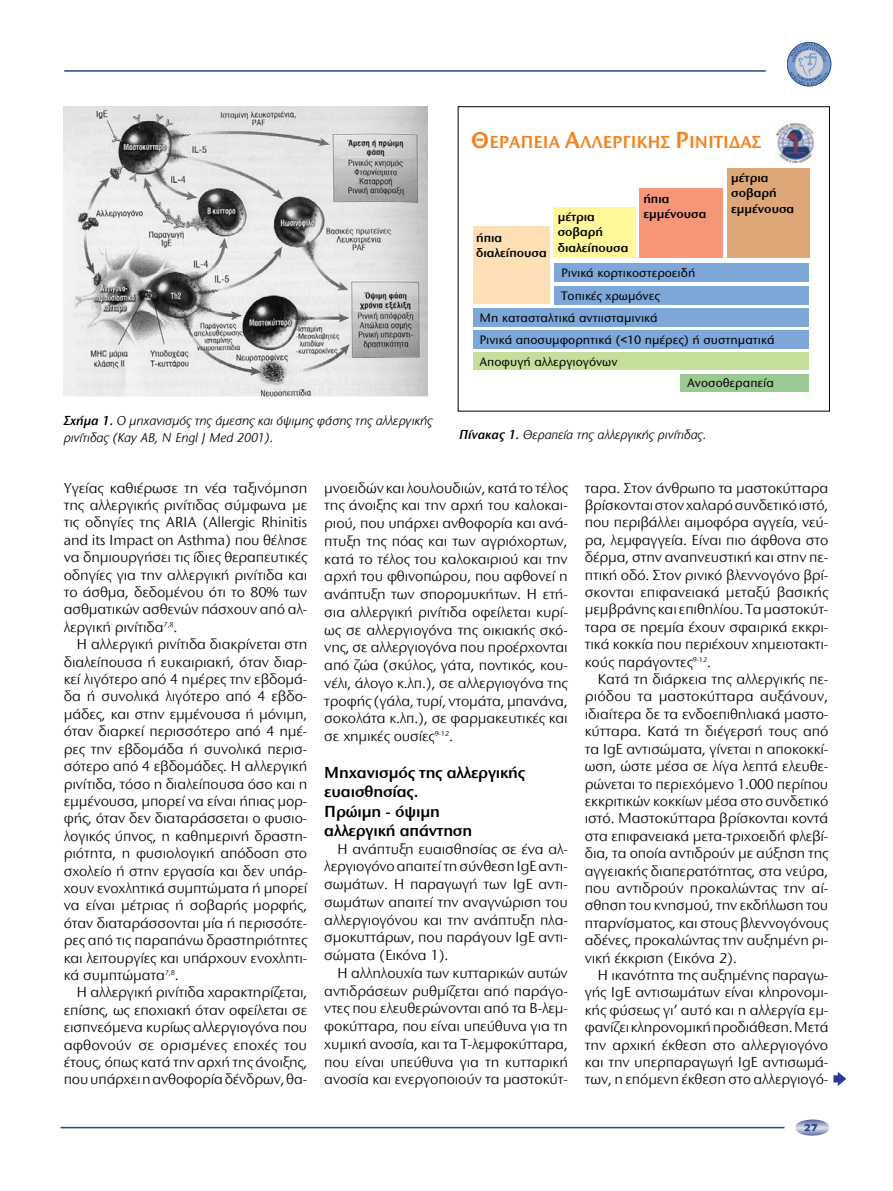
<style>
.page{position:relative;width:893px;height:1191px;background:#fff}
.page>*{position:absolute;margin:0;border:0;box-sizing:border-box;transform-origin:0 0}
.t1{font:600 18px "Stone Sans ITC Hel";color:#f5821f}
.t2{font:600 16.5px/19.2px "Stone Sans ITC Hel";letter-spacing:-.01em;color:#000}
.t3{font:15px/17.4px "Stone Sans ITC Hel";letter-spacing:-.01em;color:#000;text-align:justify}
.t4{font:italic 13.5px/16.5px "Stone Sans ITC Hel";color:#000}
.t5{font:500 12.75px "Stone Sans ITC Hel";color:#000}
.t6{font:600 12.75px/15.3px "Stone Sans ITC Hel";color:#000}
.t7{font:900 10.5px "UB Antique Olive";color:#264686;scale:1.15 1}
.s1{font-size:24px}
.s2{font-weight:600}
</style>
<div class="page">
<hr style="left:61px;top:1126px;width:723px;height:2px;background:#264686">
<svg style="left:795px;top:1119px;width:34px;height:16px"></svg>
<svg style="left:787px;top:42px;width:44px;height:44px"></svg>
<div style="left:787px;top:42px;width:44px;height:44px;border:1px solid #264686;border-radius:50%"></div>
<svg style="left:790px;top:44px;width:38px;height:41px"></svg>
<hr style="left:64px;top:70px;width:702px;height:2px;background:#264686">
<img style="left:63px;top:106px;width:365px;height:291px">
<div style="left:458px;top:106px;width:372px;height:305px;border:1px solid #000"></div>
<img style="left:776px;top:120px;width:40px;height:44px">
<div style="left:473px;top:226px;width:77px;height:77px;background:#ffdfb6"></div>
<div style="left:554px;top:207px;width:82px;height:51px;background:#fff799"></div>
<div style="left:639px;top:188px;width:84px;height:70px;background:#f69679"></div>
<div style="left:727px;top:169px;width:82px;height:89px;background:#dea778"></div>
<div style="left:555px;top:263px;width:254px;height:19px;background:#7da7d8"></div>
<div style="left:555px;top:286px;width:254px;height:18px;background:#7da7d8"></div>
<div style="left:473px;top:308px;width:336px;height:19px;background:#7da7d8"></div>
<div style="left:473px;top:330px;width:336px;height:19px;background:#7da7d8"></div>
<div style="left:473px;top:352px;width:336px;height:18px;background:#c4df9b"></div>
<div style="left:681px;top:373px;width:128px;height:18px;background:#9bc994"></div>
<svg style="left:833px;top:1072px;width:13px;height:14px"></svg>
<p class="t1" style="left:471px;top:132px;width:292px"><span class="s1">Θ</span>ΕΡΑΠΕΙΑ <span class="s1">Α</span>ΛΛΕΡΓΙΚΗΣ <span class="s1">Ρ</span>ΙΝΙΤΙΔΑΣ</p>
<p class="t6" style="left:476px;top:230px;width:72px">ήπια διαλείπουσα</p>
<p class="t6" style="left:558px;top:209px;width:72px">μέτρια σοβαρή διαλείπουσα</p>
<p class="t6" style="left:643px;top:191px;width:65px">ήπια εμμένουσα</p>
<p class="t6" style="left:731px;top:170px;width:65px">μέτρια σοβαρή εμμένουσα</p>
<p class="t4" style="left:64px;top:413px;width:370px"><span class="s2">Σχήμα 1.</span> Ο μηχανισμός της άμεσης και όψιμης φάσης της αλλεργικής ρινίτιδας (Kay AB, N Engl J Med 2001).</p>
<p class="t5" style="left:561px;top:266px;width:136px">Ρινικά κορτικοστεροειδή</p>
<p class="t5" style="left:561px;top:289px;width:100px">Τοπικές χρωμόνες</p>
<p class="t5" style="left:479px;top:311px;width:180px">Μη κατασταλτικά αντιισταμινικά</p>
<p class="t5" style="left:479px;top:333px;width:297px">Ρινικά αποσυμφορητικά (&lt;10 ημέρες) ή συστηματικά</p>
<p class="t5" style="left:479px;top:355px;width:140px">Αποφυγή αλλεργιογόνων</p>
<p class="t5" style="left:687px;top:376px;width:88px">Ανοσοθεραπεία</p>
<p class="t4" style="left:459px;top:427px;width:249px"><span class="s2">Πίνακας 1.</span> Θεραπεία της αλλεργικής ρινίτιδας.</p>
<p class="t3" style="left:64px;top:479px;width:245px">Υγείας καθιέρωσε τη νέα ταξινόμηση της αλλεργικής ρινίτιδας σύμφωνα με τις οδηγίες της ARIA (Allergic Rhinitis and its Impact on Asthma) που θέλησε να δημιουργήσει τις ίδιες θεραπευτικές οδηγίες για την αλλεργική ρινίτιδα και το άσθμα, δεδομένου ότι το 80% των ασθματικών ασθενών πάσχουν από αλ&shy;λεργική ρινίτιδα<sup>7,8</sup>.</p>
<p class="t3" style="left:64px;top:636px;width:245px;text-indent:13px">Η αλλεργική ρινίτιδα διακρίνεται στη διαλείπουσα ή ευκαιριακή, όταν διαρ&shy;κεί λιγότερο από 4 ημέρες την εβδομά&shy;δα ή συνολικά λιγότερο από 4 εβδο&shy;μάδες, και στην εμμένουσα ή μόνιμη, όταν διαρκεί περισσότερο από 4 ημέ&shy;ρες την εβδομάδα ή συνολικά περισ&shy;σότερο από 4 εβδομάδες. Η αλλεργική ρινίτιδα, τόσο η διαλείπουσα όσο και η εμμένουσα, μπορεί να είναι ήπιας μορ&shy;φής, όταν δεν διαταράσσεται ο φυσιο&shy;λογικός ύπνος, η καθημερινή δραστη&shy;ριότητα, η φυσιολογική απόδοση στο σχολείο ή στην εργασία και δεν υπάρ&shy;χουν ενοχλητικά συμπτώματα ή μπορεί να είναι μέτριας ή σοβαρής μορφής, όταν διαταράσσονται μία ή περισσότε&shy;ρες από τις παραπάνω δραστηριότητες και λειτουργίες και υπάρχουν ενοχλητι&shy;κά συμπτώματα<sup>7,8</sup>.</p>
<p class="t3" style="left:64px;top:984px;width:245px;text-indent:13px">Η αλλεργική ρινίτιδα χαρακτηρίζεται, επίσης, ως εποχιακή όταν οφείλεται σε εισπνεόμενα κυρίως αλλεργιογόνα που αφθονούν σε ορισμένες εποχές του έτους, όπως κατά την αρχή της άνοιξης, που υπάρχει η ανθοφορία δένδρων, θα-</p>
<p class="t3" style="left:324px;top:479px;width:245px">μνοειδών και λουλουδιών, κατά το τέλος της άνοιξης και την αρχή του καλοκαι&shy;ριού, που υπάρχει ανθοφορία και ανά&shy;πτυξη της πόας και των αγριόχορτων, κατά το τέλος του καλοκαιριού και την αρχή του φθινοπώρου, που αφθονεί η ανάπτυξη των σπορομυκήτων. Η ετή&shy;σια αλλεργική ρινίτιδα οφείλεται κυρί&shy;ως σε αλλεργιογόνα της οικιακής σκό&shy;νης, σε αλλεργιογόνα που προέρχονται από ζώα (σκύλος, γάτα, ποντικός, κου&shy;νέλι, άλογο κ.λπ.), σε αλλεργιογόνα της τροφής (γάλα, τυρί, ντομάτα, μπανάνα, σοκολάτα κ.λπ.), σε φαρμακευτικές και σε χημικές ουσίες<sup>9-12</sup>.</p>
<p class="t2" style="left:324px;top:763px;width:202px">Μηχανισμός της αλλεργικής ευαισθησίας.<br>Πρώιμη - όψιμη<br>αλλεργική απάντηση</p>
<p class="t3" style="left:324px;top:840px;width:245px;text-indent:13px">Η ανάπτυξη ευαισθησίας σε ένα αλ&shy;λεργιογόνο απαιτεί τη σύνθεση ΙgE αντι&shy;σωμάτων. Η παραγωγή των IgE αντι&shy;σωμάτων απαιτεί την αναγνώριση του αλλεργιογόνου και την ανάπτυξη πλα&shy;σμοκυττάρων, που παράγουν IgE αντι&shy;σώματα (Εικόνα 1).</p>
<p class="t3" style="left:324px;top:964px;width:245px;text-indent:13px">Η αλληλουχία των κυτταρικών αυτών αντιδράσεων ρυθμίζεται από παράγο&shy;ντες που ελευθερώνονται από τα Β-λεμ&shy;φοκύτταρα, που είναι υπεύθυνα για τη χυμική ανοσία, και τα Τ-λεμφοκύτταρα, που είναι υπεύθυνα για τη κυτταρική ανοσία και ενεργοποιούν τα μαστοκύτ-</p>
<p class="t3" style="left:585px;top:479px;width:245px">ταρα. Στον άνθρωπο τα μαστοκύτταρα βρίσκονται στον χαλαρό συνδετικό ιστό, που περιβάλλει αιμοφόρα αγγεία, νεύ&shy;ρα, λεμφαγγεία. Είναι πιο άφθονα στο δέρμα, στην αναπνευστική και στην πε&shy;πτική οδό. Στον ρινικό βλεννογόνο βρί&shy;σκονται επιφανειακά μεταξύ βασικής μεμβράνης και επιθηλίου. Τα μαστοκύτ&shy;ταρα σε ηρεμία έχουν σφαιρικά εκκρι&shy;τικά κοκκία που περιέχουν χημειοτακτι&shy;κούς παράγοντες<sup>9-12</sup>.</p>
<p class="t3" style="left:585px;top:671px;width:245px;text-indent:13px">Κατά τη διάρκεια της αλλεργικής πε&shy;ριόδου τα μαστοκύτταρα αυξάνουν, ιδιαίτερα δε τα ενδοεπιθηλιακά μαστο&shy;κύτταρα. Κατά τη διέγερσή τους από τα ΙgE αντισώματα, γίνεται η αποκοκκί&shy;ωση, ώστε μέσα σε λίγα λεπτά ελευθε&shy;ρώνεται το περιεχόμενο 1.000 περίπου εκκριτικών κοκκίων μέσα στο συνδετικό ιστό. Μαστοκύτταρα βρίσκονται κοντά στα επιφανειακά μετα-τριχοειδή φλεβί&shy;δια, τα οποία αντιδρούν με αύξηση της αγγειακής διαπερατότητας, στα νεύρα, που αντιδρούν προκαλώντας την αί&shy;σθηση του κνησμού, την εκδήλωση του πταρνίσματος, και στους βλεννογόνους αδένες, προκαλώντας την αυξημένη ρι&shy;νική έκκριση (Εικόνα 2).</p>
<p class="t3" style="left:585px;top:966px;width:245px;text-indent:13px">Η ικανότητα της αυξημένης παραγω&shy;γής IgE αντισωμάτων είναι κληρονομι&shy;κής φύσεως γι’ αυτό και η αλλεργία εμ&shy;φανίζει κληρονομική προδιάθεση. Μετά την αρχική έκθεση στο αλλεργιογόνο και την υπερπαραγωγή IgE αντισωμά&shy;των, η επόμενη έκθεση στο αλλεργιογό-</p>
<p class="t7" style="left:804px;top:1122px;width:13px">27</p>
</div>
